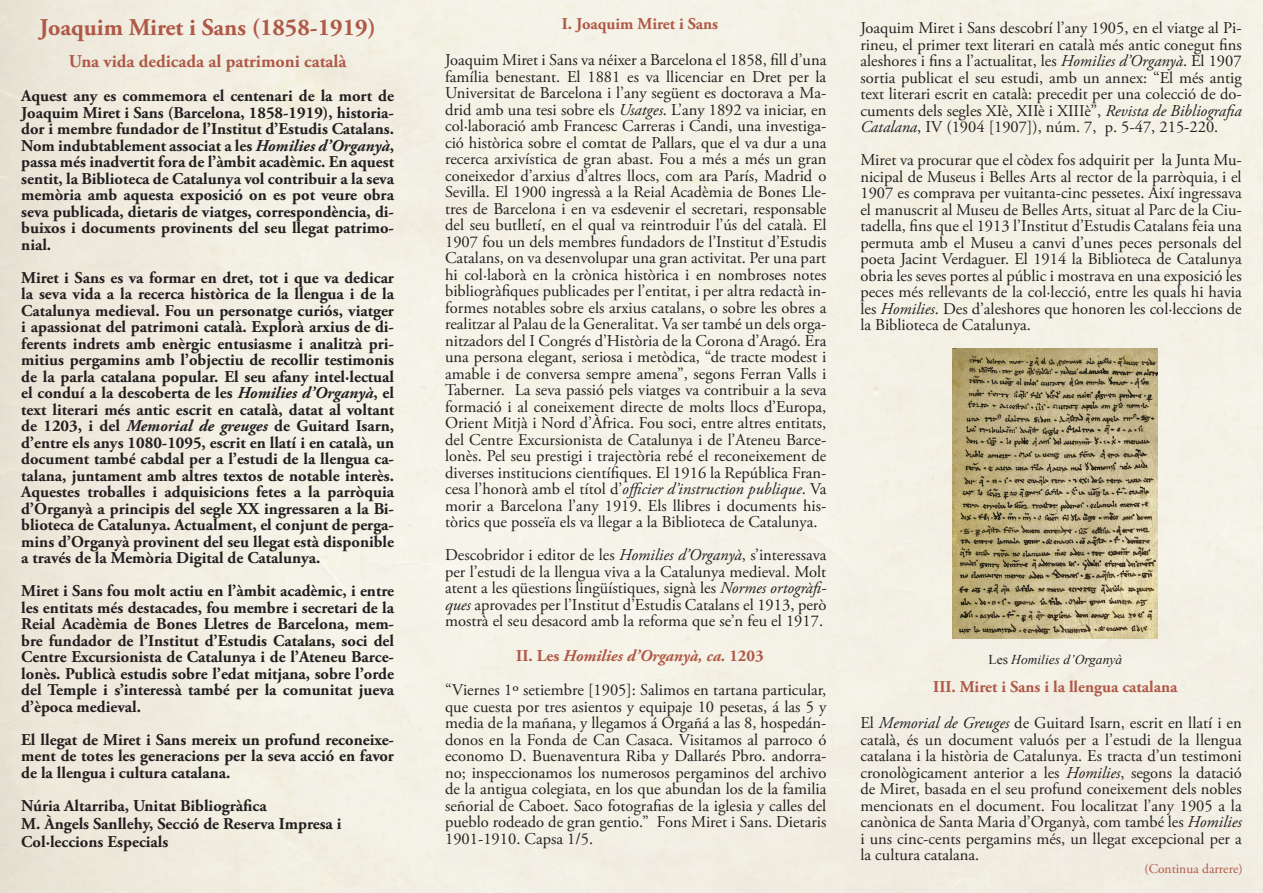
<style>
.page{position:relative;width:1263px;height:893px;background:#fff}
.page>*{position:absolute;margin:0;border:0;box-sizing:border-box;transform-origin:0 0}
.t1{font:700 24px "Adobe Garamond Pro";color:#af5946}
.t2{font:700 18px "Adobe Garamond Pro";color:#af5946}
.t3{font:16.5px/16.5px "Adobe Garamond Pro";color:#231f20;text-align:justify}
.t4{font:700 16.5px/16.5px "Adobe Garamond Pro";color:#231f20;text-align:justify}
.t5{font:700 16.5px "Adobe Garamond Pro";color:#af5946}
.t6{font:italic 700 16.5px "Adobe Garamond Pro";color:#af5946}
.t7{font:italic 13.5px "Times New Roman";color:#231f20}
.t8{font:13.5px "Adobe Garamond Pro";color:#af5946}
.s1{font-style:italic}
.s2{font-style:normal}
</style>
<div class="page">
<img style="left:0;top:0;width:1263px;height:893px">
<img style="left:953px;top:349px;width:205px;height:289px">
<p class="t1" style="left:39px;top:13px;width:338px">Joaquim Miret i Sans (1858-1919)</p>
<p class="t2" style="left:69px;top:51px;width:279px">Una vida dedicada al patrimoni català</p>
<p class="t4" style="left:21px;top:88px;width:374px">Aquest any es commemora el centenari de la mort de Joaquim Miret i Sans (Barcelona, 1858-1919), historia&shy;dor i membre fundador de l’Institut d’Estudis Catalans.<br>Nom indubtablement associat a les <span class="s1">Homilies d’Organyà</span>, passa més inadvertit fora de l’àmbit acadèmic. En aquest sentit, la Biblioteca de Catalunya vol contribuir a la seva memòria amb aquesta exposició on es pot veure obra seva publicada, dietaris de viatges, correspondència, di&shy;buixos i documents provinents del seu llegat patrimo&shy;nial.</p>
<p class="t4" style="left:21px;top:270px;width:374px">Miret i Sans es va formar en dret, tot i que va dedicar la seva vida a la recerca històrica de la llengua i de la Catalunya medieval. Fou un personatge curiós, viatger i apassionat del patrimoni català. Explorà arxius de di&shy;ferents indrets amb enèrgic entusiasme i analitzà pri&shy;mitius pergamins amb l’objectiu de recollir testimonis de la parla catalana popular. El seu afany intel·lectual el conduí a la descoberta de les <span class="s1">Homilies d’Organyà</span>, el text literari més antic escrit en català, datat al voltant de 1203, i del <span class="s1">Memorial de greuges</span> de Guitard Isarn, d’entre els anys 1080-1095, escrit en llatí i en català, un document també cabdal per a l’estudi de la llengua ca&shy;talana, juntament amb altres textos de notable interès.<br>Aquestes troballes i adquisicions fetes a la parròquia d’Organyà a principis del segle XX ingressaren a la Bi&shy;blioteca de Catalunya. Actualment, el conjunt de perga&shy;mins d’Organyà provinent del seu llegat està disponible a través de la Memòria Digital de Catalunya.</p>
<p class="t4" style="left:21px;top:583px;width:374px">Miret i Sans fou molt actiu en l’àmbit acadèmic, i entre les entitats més destacades, fou membre i secretari de la Reial Acadèmia de Bones Lletres de Barcelona, mem&shy;bre fundador de l’Institut d’Estudis Catalans, soci del Centre Excursionista de Catalunya i de l’Ateneu Barce&shy;lonès. Publicà estudis sobre l’edat mitjana, sobre l’orde del Temple i s’interessà també per la comunitat jueva d’època medieval.</p>
<p class="t4" style="left:21px;top:732px;width:374px">El llegat de Miret i Sans mereix un profund reconeixe&shy;ment de totes les generacions per la seva acció en favor de la llengua i cultura catalana.</p>
<p class="t4" style="left:21px;top:798px;width:247px">Núria Altarriba, Unitat Bibliogràfica</p>
<p class="t4" style="left:21px;top:815px;width:322px;line-height:18px">M. Àngels Sanllehy, Secció de Reserva Impresa i<br>Col·leccions Especials</p>
<p class="t5" style="left:562px;top:14px;width:158px">I. Joaquim Miret i Sans</p>
<p class="t3" style="left:445px;top:52px;width:383px">Joaquim Miret i Sans va néixer a Barcelona el 1858, fill d’una família benestant. El 1881 es va llicenciar en Dret per la Universitat de Barcelona i l’any següent es doctorava a Ma&shy;drid amb una tesi sobre els <span class="s1">Usatges</span>. L’any 1892 va iniciar, en col·laboració amb Francesc Carreras i Candi, una investiga&shy;ció històrica sobre el comtat de Pallars, que el va dur a una recerca arxivística de gran abast. Fou a més a més un gran coneixedor d’arxius d’altres llocs, com ara París, Madrid o Sevilla. El 1900 ingressà a la Reial Acadèmia de Bones Lle&shy;tres de Barcelona i en va esdevenir el secretari, responsable del seu butlletí, en el qual va reintroduir l’ús del català. El 1907 fou un dels membres fundadors de l’Institut d’Estudis Catalans, on va desenvolupar una gran activitat. Per una part hi col·laborà en la crònica històrica i en nombroses notes bibliogràfiques publicades per l’entitat, i per altra redactà in&shy;formes notables sobre els arxius catalans, o sobre les obres a realitzar al Palau de la Generalitat. Va ser també un dels orga&shy;nitzadors del I Congrés d’Història de la Corona d’Aragó. Era una persona elegant, seriosa i metòdica, “de tracte modest i amable i de conversa sempre amena”, segons Ferran Valls i Taberner. La seva passió pels viatges va contribuir a la seva formació i al coneixement directe de molts llocs d’Europa, Orient Mitjà i Nord d’Àfrica. Fou soci, entre altres entitats, del Centre Excursionista de Catalunya i de l’Ateneu Barce&shy;lonès. Pel seu prestigi i trajectòria rebé el reconeixement de diverses institucions científiques. El 1916 la República Fran&shy;cesa l’honorà amb el títol d’<span class="s1">officier d’instruction publique</span>. Va morir a Barcelona l’any 1919. Els llibres i documents his&shy;tòrics que posseïa els va llegar a la Biblioteca de Catalunya.</p>
<p class="t3" style="left:445px;top:547px;width:383px">Descobridor i editor de les <span class="s1">Homilies d’Organyà</span>, s’interessava per l’estudi de la llengua viva a la Catalunya medieval. Molt atent a les qüestions lingüístiques, signà les <span class="s1">Normes ortogràfi&shy;ques</span> aprovades per l’Institut d’Estudis Catalans el 1913, però mostrà el seu desacord amb la reforma que se’n feu el 1917.</p>
<p class="t6" style="left:516px;top:646px;width:249px"><span class="s2">II. Les</span> Homilies d’Organyà, ca. <span class="s2">1203</span></p>
<p class="t3" style="left:445px;top:682px;width:383px">“Viernes 1º setiembre [1905]: Salimos en tartana particular, que cuesta por tres asientos y equipaje 10 pesetas, á las 5 y media de la mañana, y llegamos á Orgañá a las 8, hospedán&shy;donos en la Fonda de Can Casaca. Visitamos al parroco ó economo D. Buenaventura Riba y Dallarés Pbro. andorra&shy;no; inspeccionamos los numerosos pergaminos del archivo de la antigua colegiata, en los que abundan los de la familia señorial de Caboet. Saco fotografias de la iglesia y calles del pueblo rodeado de gran gentio.” Fons Miret i Sans. Dietaris 1901-1910. Capsa 1/5.</p>
<p class="t3" style="left:860px;top:20px;width:383px">Joaquim Miret i Sans descobrí l’any 1905, en el viatge al Pi&shy;rineu, el primer text literari en català més antic conegut fins aleshores i fins a l’actualitat, les <span class="s1">Homilies d’Organyà</span>. El 1907 sortia publicat el seu estudi, amb un annex: “El més antig text literari escrit en català: precedit per una colecció de do&shy;cuments dels segles XIè, XIIè i XIIIè”, <span class="s1">Revista de Bibliografia Catalana</span>, IV (1904 [1907]), núm. 7, p. 5-47, 215-220.</p>
<p class="t3" style="left:860px;top:152px;width:383px">Miret va procurar que el còdex fos adquirit per la Junta Mu&shy;nicipal de Museus i Belles Arts al rector de la parròquia, i el 1907 es comprava per vuitanta-cinc pessetes. Així ingressava el manuscrit al Museu de Belles Arts, situat al Parc de la Ciu&shy;tadella, fins que el 1913 l’Institut d’Estudis Catalans feia una permuta amb el Museu a canvi d’unes peces personals del poeta Jacint Verdaguer. El 1914 la Biblioteca de Catalunya obria les seves portes al públic i mostrava en una exposició les peces més rellevants de la col·lecció, entre les quals hi havia les <span class="s1">Homilies</span>. Des d’aleshores que honoren les col·leccions de la Biblioteca de Catalunya.</p>
<p class="t7" style="left:988px;top:650px;width:135px"><span class="s2">Les</span> Homilies d’Organyà</p>
<p class="t5" style="left:933px;top:677px;width:246px">III. Miret i Sans i la llengua catalana</p>
<p class="t3" style="left:860px;top:715px;width:383px">El <span class="s1">Memorial de Greuges</span> de Guitard Isarn, escrit en llatí i en català, és un document valuós per a l’estudi de la llengua catalana i la història de Catalunya. Es tracta d’un testimoni cronològicament anterior a les <span class="s1">Homilies</span>, segons la datació de Miret, basada en el seu profund coneixement dels nobles mencionats en el document. Fou localitzat l’any 1905 a la canònica de Santa Maria d’Organyà, com també les <span class="s1">Homilies </span>i uns cinc-cents pergamins més, un llegat excepcional per a la cultura catalana.</p>
<p class="t8" style="left:1144px;top:861px;width:100px">(Continua darrere)</p>
</div>
